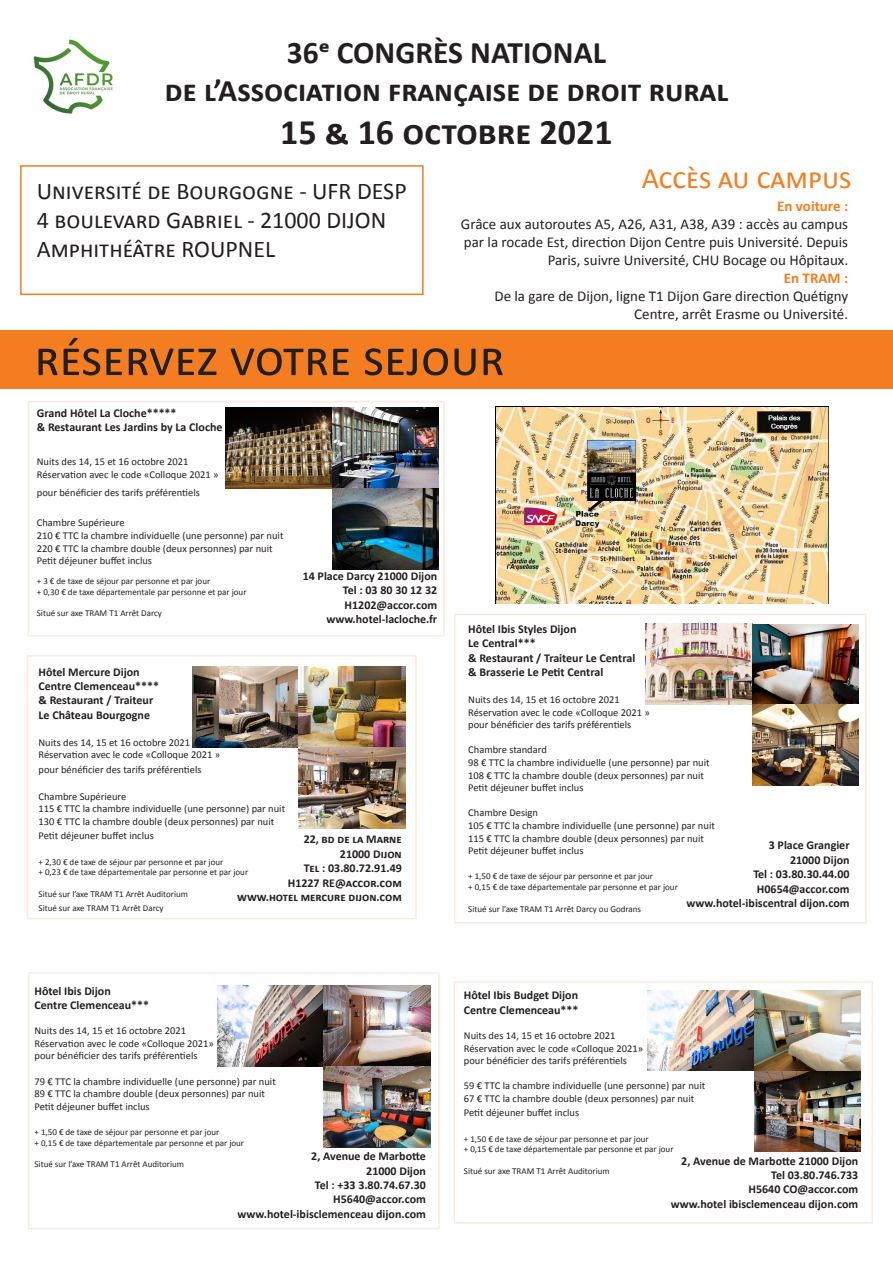
<style>
.page{position:relative;width:893px;height:1263px;background:#fff}
.page>*{position:absolute;margin:0;border:0;box-sizing:border-box;transform-origin:0 0}
.t1{font:51px "Calibri";color:#231f20}
.t2{font:700 36px "Calibri";color:#231f20}
.t3{font:700 31.5px/37.8px "Calibri";color:#231f20;text-align:center}
.t4{font:30px "Calibri";color:#f47d21}
.t5{font:24px/28.8px "Calibri";color:#231f20}
.t6{font:15px/18px "Calibri";color:#231f20;text-align:right}
.t7{font:700 15px "Calibri";color:#f47d21}
.t8{font:700 12px/14.4px "Calibri";color:#231f20}
.t9{font:10.5px/12.6px "Calibri";color:#231f20}
.t10{font:9px/10.8px "Calibri";color:#231f20}
</style>
<div class="page">
<div style="left:0;top:330px;width:893px;height:58px;background:#f47d21"></div>
<img style="left:495px;top:406px;width:333px;height:198px">
<img style="left:225px;top:408px;width:213px;height:80px">
<img style="left:332px;top:488px;width:106px;height:81px">
<img style="left:193px;top:667px;width:212px;height:80px">
<img style="left:299px;top:747px;width:106px;height:81px">
<img style="left:646px;top:624px;width:212px;height:81px">
<img style="left:752px;top:705px;width:106px;height:80px">
<img style="left:218px;top:985px;width:212px;height:81px">
<img style="left:324px;top:1066px;width:106px;height:81px">
<img style="left:648px;top:990px;width:212px;height:81px">
<img style="left:754px;top:1071px;width:106px;height:81px">
<img style="left:33px;top:39px;width:80px;height:75px">
<div style="left:20px;top:165px;width:404px;height:130px;border:2px solid #f47d21"></div>
<h3 class="t3" style="left:165px;top:33px;width:565px">36e CONGRÈS NATIONAL<br>de l’Association française de droit rural</h3>
<h2 class="t2" style="left:280px;top:107px;width:334px">15 &amp; 16 octobre 2021</h2>
<h3 class="t5" style="left:37px;top:176px;width:371px">Université de Bourgogne - UFR DESP<br>4 boulevard Gabriel - 21000 DIJON<br>Amphithéâtre ROUPNEL</h3>
<h3 class="t4" style="left:642px;top:158px;width:212px">Accès au campus</h3>
<h3 class="t7" style="left:777px;top:195px;width:72px">En voiture :</h3>
<h3 class="t6" style="left:461px;top:214px;width:389px">Grâce aux autoroutes A5, A26, A31, A38, A39 : accès au campus par la rocade Est, direction Dijon Centre puis Université. Depuis<br>Paris, suivre Université, CHU Bocage ou Hôpitaux.</h3>
<h3 class="t7" style="left:784px;top:267px;width:66px">En TRAM :</h3>
<h3 class="t6" style="left:494px;top:286px;width:355px">De la gare de Dijon, ligne T1 Dijon Gare direction Quétigny<br>Centre, arrêt Erasme ou Université.</h3>
<h1 class="t1" style="left:35px;top:323px;width:472px">réservez votre sejour</h1>
<p class="t8" style="left:37px;top:405px;width:187px">Grand Hôtel La Cloche*****<br>&amp; Restaurant Les Jardins by La Cloche</p>
<p class="t9" style="left:37px;top:455px;width:183px">Nuits des 14, 15 et 16 octobre 2021<br>Réservation avec le code «Colloque 2021 »</p>
<p class="t9" style="left:37px;top:486px;width:165px">pour bénéficier des tarifs préférentiels</p>
<p class="t9" style="left:37px;top:516px;width:248px">Chambre Supérieure<br>210 € TTC la chambre individuelle (une personne) par nuit 220 € TTC la chambre double (deux personnes) par nuit Petit déjeuner buffet inclus</p>
<p class="t10" style="left:37px;top:575px;width:211px">+ 3 € de taxe de séjour par personne et par jour<br>+ 0,30 € de taxe départementale par personne et par jour</p>
<p class="t10" style="left:37px;top:608px;width:127px">Situé sur axe TRAM T1 Arrêt Darcy</p>
<p class="t8" style="left:303px;top:568px;width:136px;text-align:right">14 Place Darcy 21000 Dijon<br>Tel : 03 80 30 12 32<br>H1202@accor.com www.hotel-lacloche.fr</p>
<p class="t8" style="left:39px;top:664px;width:122px">Hôtel Mercure Dijon<br>Centre Clemenceau**** &amp; Restaurant / Traiteur<br>Le Château Bourgogne</p>
<p class="t9" style="left:39px;top:736px;width:183px">Nuits des 14, 15 et 16 octobre 2021<br>Réservation avec le code «Colloque 2021 »</p>
<p class="t9" style="left:39px;top:763px;width:165px">pour bénéficier des tarifs préférentiels</p>
<p class="t9" style="left:39px;top:790px;width:248px">Chambre Supérieure<br>115 € TTC la chambre individuelle (une personne) par nuit<br>130 € TTC la chambre double (deux personnes) par nuit</p>
<p class="t9" style="left:39px;top:829px;width:117px">Petit déjeuner buffet inclus</p>
<p class="t10" style="left:39px;top:856px;width:211px">+ 2,30 € de taxe de séjour par personne et par jour<br>+ 0,23 € de taxe départementale par personne et par jour</p>
<p class="t10" style="left:39px;top:887px;width:151px;line-height:14.4px">Situé sur l’axe TRAM T1 Arrêt Auditorium<br>Situé sur axe TRAM T1 Arrêt Darcy</p>
<p class="t8" style="left:237px;top:832px;width:166px;text-align:right">22, bd de la Marne<br>21000 Dijon<br>Tel : 03.80.72.91.49<br>H1227 RE@accor.com www.hotel mercure dijon.com</p>
<p class="t8" style="left:468px;top:621px;width:169px">Hôtel Ibis Styles Dijon<br>Le Central***<br>&amp; Restaurant / Traiteur Le Central &amp; Brasserie Le Petit Central</p>
<p class="t9" style="left:468px;top:693px;width:183px">Nuits des 14, 15 et 16 octobre 2021<br>Réservation avec le code «Colloque 2021 » pour bénéficier des tarifs préférentiels</p>
<p class="t9" style="left:468px;top:743px;width:243px">Chambre standard<br>98 € TTC la chambre individuelle (une personne) par nuit 108 € TTC la chambre double (deux personnes) par nuit Petit déjeuner buffet inclus</p>
<p class="t9" style="left:468px;top:806px;width:248px">Chambre Design<br>105 € TTC la chambre individuelle (une personne) par nuit 115 € TTC la chambre double (deux personnes) par nuit Petit déjeuner buffet inclus</p>
<p class="t10" style="left:468px;top:871px;width:211px">+ 1,50 € de taxe de séjour par personne et par jour<br>+ 0,15 € de taxe départementale par personne et par jour</p>
<p class="t10" style="left:468px;top:903px;width:174px">Situé sur l’axe TRAM T1 Arrêt Darcy ou Godrans</p>
<p class="t8" style="left:687px;top:838px;width:165px;text-align:right">3 Place Grangier<br>21000 Dijon<br>Tel : 03.80.30.44.00<br>H0654@accor.com www.hotel-ibiscentral dijon.com</p>
<p class="t8" style="left:35px;top:983px;width:116px">Hôtel Ibis Dijon<br>Centre Clemenceau***</p>
<p class="t9" style="left:35px;top:1024px;width:181px">Nuits des 14, 15 et 16 octobre 2021<br>Réservation avec le code «Colloque 2021» pour bénéficier des tarifs préférentiels</p>
<p class="t9" style="left:35px;top:1074px;width:243px">79 € TTC la chambre individuelle (une personne) par nuit<br>89 € TTC la chambre double (deux personnes) par nuit<br>Petit déjeuner buffet inclus</p>
<p class="t10" style="left:35px;top:1126px;width:211px">+ 1,50 € de taxe de séjour par personne et par jour<br>+ 0,15 € de taxe départementale par personne et par jour</p>
<p class="t10" style="left:35px;top:1159px;width:151px">Situé sur l’axe TRAM T1 Arrêt Auditorium</p>
<p class="t8" style="left:238px;top:1148px;width:190px;text-align:right">2, Avenue de Marbotte<br>21000 Dijon<br>Tel : +33 3.80.74.67.30<br>H5640@accor.com www.hotel-ibisclemenceau dijon.com</p>
<p class="t8" style="left:464px;top:988px;width:116px">Hôtel Ibis Budget Dijon<br>Centre Clemenceau***</p>
<p class="t9" style="left:464px;top:1029px;width:181px">Nuits des 14, 15 et 16 octobre 2021<br>Réservation avec le code «Colloque 2021» pour bénéficier des tarifs préférentiels</p>
<p class="t9" style="left:464px;top:1079px;width:243px">59 € TTC la chambre individuelle (une personne) par nuit<br>67 € TTC la chambre double (deux personnes) par nuit</p>
<p class="t9" style="left:464px;top:1106px;width:117px">Petit déjeuner buffet inclus</p>
<p class="t10" style="left:464px;top:1133px;width:211px">+ 1,50 € de taxe de séjour par personne et par jour<br>+ 0,15 € de taxe départementale par personne et par jour</p>
<p class="t10" style="left:464px;top:1165px;width:147px">Situé sur axe TRAM T1 Arrêt Auditorium</p>
<p class="t8" style="left:671px;top:1153px;width:189px;text-align:right">2, Avenue de Marbotte 21000 Dijon<br>Tel 03.80.746.733<br>H5640 CO@accor.com<br>www.hotel ibisclemenceau dijon.com</p>
</div>
